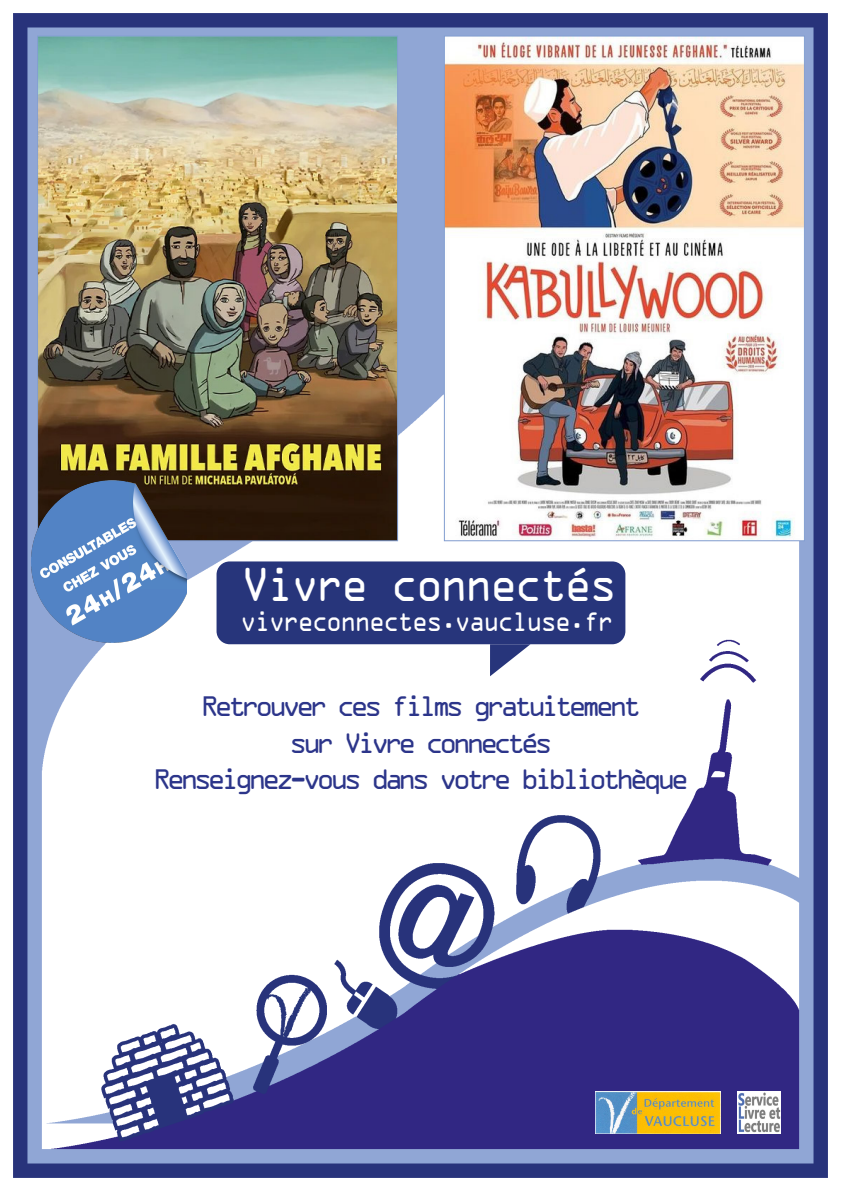
<style>
.page{position:relative;width:842px;height:1191px;background:#fff}
.page>*{position:absolute;margin:0;border:0;box-sizing:border-box;transform-origin:0 0}
.t1{font:42.7px "OCRA Std";letter-spacing:-.1em;color:#fff;scale:.94 1}
.t2{font:30px "OCRA Extended";letter-spacing:-.15em;color:#2c358a}
.t3{font:25.2px "OCRA Std";letter-spacing:-.1em;color:#fff;scale:.91 1}
</style>
<div class="page">
<img style="left:13px;top:13px;width:815px;height:1165px">
<img style="left:446px;top:37px;width:357px;height:502px">
<img style="left:39px;top:37px;width:357px;height:502px">
<img style="left:595px;top:1091px;width:125px;height:42px">
<img style="left:738px;top:1091px;width:42px;height:42px">
<div style="left:217px;top:561px;width:408px;height:83px;background:#27357b;border-radius:13px"></div>
<svg style="left:490px;top:644px;width:40px;height:32px"></svg>
<img style="left:32px;top:480px;width:154px;height:162px">
<p class="t1" style="left:241px;top:566px;width:402px">Vivre connectés</p>
<p class="t3" style="left:240px;top:610px;width:412px">vivreconnectes.vaucluse.fr</p>
<p class="t2" style="left:201px;top:690px;width:442px">Retrouver ces films gratuitement</p>
<p class="t2" style="left:289px;top:726px;width:265px">sur Vivre connectés</p>
<p class="t2" style="left:153px;top:762px;width:537px">Renseignez-vous dans votre bibliothèque</p>
</div>
